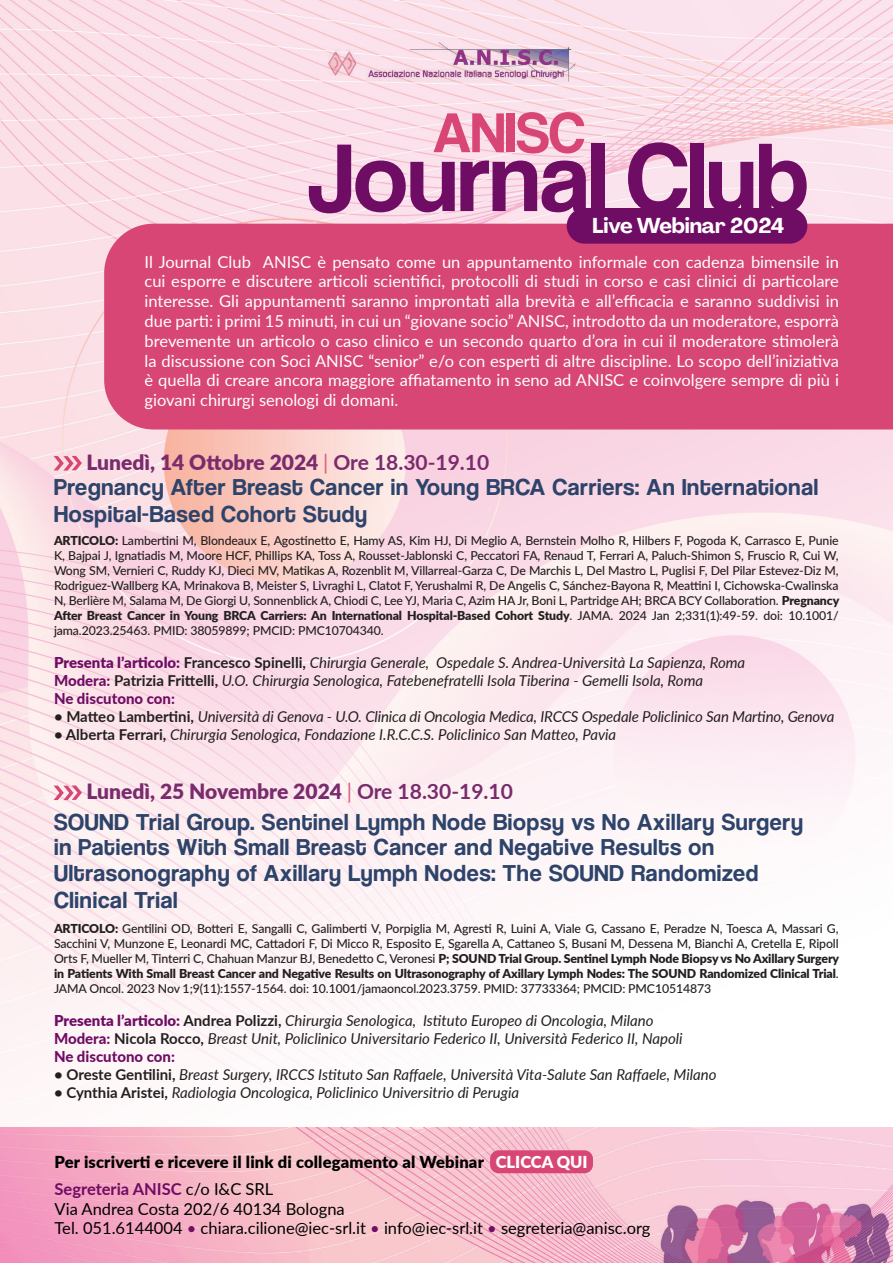
<style>
.page{position:relative;width:893px;height:1263px;background:#fff}
.page>*{position:absolute;margin:0;border:0;box-sizing:border-box;transform-origin:0 0}
.t1{font:100.05px "Coolvetica Rg";color:#6f0c64}
.t2{font:58.35px "Coolvetica Rg";color:#d84675}
.t3{font:24px/26px "Coolvetica Rg";letter-spacing:.03em;color:#2d436a}
.t4{font:700 21.3px "PP Agrandir";letter-spacing:-.01em;color:#fff}
.t5{font:900 21px "Lato";color:#7a2b6e}
.t6{font:16.5px/19.8px "Lato";color:#fff;text-align:justify}
.t7{font:16.5px/19.8px "Lato";color:#000}
.t8{font:900 16.5px/27px "Lato";letter-spacing:.01em;color:#000}
.t9{font:italic 15px/18px "Lato";color:#231f20}
.t10{font:500 12.3px/15px "Lato";letter-spacing:-.01em;color:#231f20;text-align:justify}
.s1{font-weight:400;color:#dc5a7f}
.s2{font-weight:700}
.s3{font-weight:900}
.s4{font-weight:900;font-style:normal;color:#6f0c64}
.s5{font-weight:700;font-style:normal}
.s6{font-weight:800;font-style:normal;color:#6f0c64}
.s7{color:#fff}
.s8{font-weight:700;color:#6f0c64}
.s9{font-weight:400}
.s10{color:#710f65}
</style>
<div class="page">
<img style="left:0;top:0;width:893px;height:1128px">
<svg style="left:318px;top:39px;width:257px;height:48px;background:#f9e0e9"></svg>
<img style="left:328px;top:42px;width:247px;height:40px">
<img style="left:0;top:1128px;width:893px;height:135px">
<div style="left:104px;top:224px;width:789px;height:205px;background:#d84675"></div>
<svg style="left:54px;top:785px;width:28px;height:15px"></svg>
<div style="left:567px;top:208px;width:240px;height:36px;background:#6f0c64;border-radius:18px"></div>
<div style="left:490px;top:1150px;width:103px;height:23px;background:#d84675;border-radius:9px"></div>
<svg style="left:54px;top:456px;width:28px;height:15px"></svg>
<img style="left:659px;top:1187px;width:234px;height:76px">
<h2 class="t2" style="left:433px;top:98px;width:153px">ANISC</h2>
<h1 class="t1" style="left:308px;top:119px;width:502px">Journal Club</h1>
<h3 class="t4" style="left:592px;top:212px;width:194px">Live Webinar 2024</h3>
<p class="t6" style="left:145px;top:251px;width:696px">Il Journal Club ANISC è pensato come un appuntamento informale con cadenza bimensile in cui esporre e discutere articoli scientifici, protocolli di studi in corso e casi clinici di particolare interesse. Gli appuntamenti saranno improntati alla brevità e all’efficacia e saranno suddivisi in due parti: i primi 15 minuti, in cui un “giovane socio” ANISC, introdotto da un moderatore, esporrà brevemente un articolo o caso clinico e un secondo quarto d’ora in cui il moderatore stimolerà la discussione con Soci ANISC “senior” e/o con esperti di altre discipline. Lo scopo dell’iniziativa è quella di creare ancora maggiore affiatamento in seno ad ANISC e coinvolgere sempre di più i giovani chirurgi senologi di domani.</p>
<h3 class="t5" style="left:87px;top:446px;width:404px">Lunedì, 14 Ottobre 2024 <span class="s1">|</span> <span class="s2">Ore 18.30-19.10</span></h3>
<h3 class="t3" style="left:54px;top:473px;width:766px;line-height:27px">Pregnancy After Breast Cancer in Young BRCA Carriers: An International<br>Hospital-Based Cohort Study</h3>
<p class="t10" style="left:54px;top:533px;width:787px"><span class="s3">ARTICOLO:</span> Lambertini M, Blondeaux E, Agostinetto E, Hamy AS, Kim HJ, Di Meglio A, Bernstein Molho R, Hilbers F, Pogoda K, Carrasco E, Punie K, Bajpai J, Ignatiadis M, Moore HCF, Phillips KA, Toss A, Rousset-Jablonski C, Peccatori FA, Renaud T, Ferrari A, Paluch-Shimon S, Fruscio R, Cui W, Wong SM, Vernieri C, Ruddy KJ, Dieci MV, Matikas A, Rozenblit M, Villarreal-Garza C, De Marchis L, Del Mastro L, Puglisi F, Del Pilar Estevez-Diz M, Rodriguez-Wallberg KA, Mrinakova B, Meister S, Livraghi L, Clatot F, Yerushalmi R, De Angelis C, Sánchez-Bayona R, Meattini I, Cichowska-Cwalinska N, Berlière M, Salama M, De Giorgi U, Sonnenblick A, Chiodi C, Lee YJ, Maria C, Azim HA Jr, Boni L, Partridge AH; BRCA BCY Collaboration. <span class="s3">Pregnancy After Breast Cancer in Young BRCA Carriers: An International Hospital-Based Cohort Study</span>. JAMA. 2024 Jan 2;331(1):49-59. doi: 10.1001/ jama.2023.25463. PMID: 38059899; PMCID: PMC10704340.</p>
<p class="t9" style="left:54px;top:653px;width:693px"><span class="s4">Presenta l’articolo:</span> <span class="s5">Francesco Spinelli,</span> Chirurgia Generale, Ospedale S. Andrea-Università La Sapienza, Roma<br><span class="s6">Modera:</span> <span class="s5">Patrizia Frittelli,</span> U.O. Chirurgia Senologica, Fatebenefratelli Isola Tiberina - Gemelli Isola, Roma<br><span class="s6">Ne discutono con:</span></p>
<p class="t9" style="left:54px;top:707px;width:782px"><span class="s5">• Matteo Lambertini,</span> Università di Genova - U.O. Clinica di Oncologia Medica, IRCCS Ospedale Policlinico San Martino, Genova</p>
<p class="t9" style="left:54px;top:725px;width:564px"><span class="s5">• Alberta Ferrari,</span> Chirurgia Senologica, Fondazione I.R.C.C.S. Policlinico San Matteo, Pavia</p>
<h3 class="t5" style="left:87px;top:775px;width:428px">Lunedì, 25 Novembre 2024 <span class="s1">|</span> <span class="s2">Ore 18.30-19.10</span></h3>
<h3 class="t3" style="left:54px;top:808px;width:751px">SOUND Trial Group. Sentinel Lymph Node Biopsy vs No Axillary Surgery in Patients With Small Breast Cancer and Negative Results on Ultrasonography of Axillary Lymph Nodes: The SOUND Randomized Clinical Trial</h3>
<p class="t10" style="left:54px;top:920px;width:787px"><span class="s3">ARTICOLO:</span> Gentilini OD, Botteri E, Sangalli C, Galimberti V, Porpiglia M, Agresti R, Luini A, Viale G, Cassano E, Peradze N, Toesca A, Massari G, Sacchini V, Munzone E, Leonardi MC, Cattadori F, Di Micco R, Esposito E, Sgarella A, Cattaneo S, Busani M, Dessena M, Bianchi A, Cretella E, Ripoll Orts F, Mueller M, Tinterri C, Chahuan Manzur BJ, Benedetto C, Veronesi <span class="s3">P; SOUND Trial Group. Sentinel Lymph Node Biopsy vs No Axillary Surgery in Patients With Small Breast Cancer and Negative Results on Ultrasonography of Axillary Lymph Nodes: The SOUND Randomized Clinical Trial</span>.<br>JAMA Oncol. 2023 Nov 1;9(11):1557-1564. doi: 10.1001/jamaoncol.2023.3759. PMID: 37733364; PMCID: PMC10514873</p>
<p class="t9" style="left:54px;top:1011px;width:630px"><span class="s4">Presenta l’articolo:</span> <span class="s5">Andrea Polizzi,</span> Chirurgia Senologica, Istituto Europeo di Oncologia, Milano<br><span class="s6">Modera:</span> <span class="s5">Nicola Rocco,</span> Breast Unit, Policlinico Universitario Federico II, Università Federico II, Napoli<br><span class="s6">Ne discutono con:</span></p>
<p class="t9" style="left:54px;top:1065px;width:664px"><span class="s5">• Oreste Gentilini,</span> Breast Surgery, IRCCS Istituto San Raffaele, Università Vita-Salute San Raffaele, Milano</p>
<p class="t9" style="left:54px;top:1083px;width:467px"><span class="s5">• Cynthia Aristei,</span> Radiologia Oncologica, Policlinico Universitrio di Perugia</p>
<h3 class="t8" style="left:55px;top:1147px;width:534px">Per iscriverti e ricevere il link di collegamento al Webinar <span class="s7">CLICCA QUI<br></span><span class="s8">Segreteria ANISC</span> <span class="s9">c/o I&amp;C SRL</span></h3>
<h3 class="t7" style="left:55px;top:1198px;width:597px">Via Andrea Costa 202/6 40134 Bologna<br>Tel. 051.6144004 <span class="s10">•</span> chiara.cilione@iec-srl.it <span class="s10">•</span> info@iec-srl.it <span class="s10">•</span> segreteria@anisc.org</h3>
</div>
